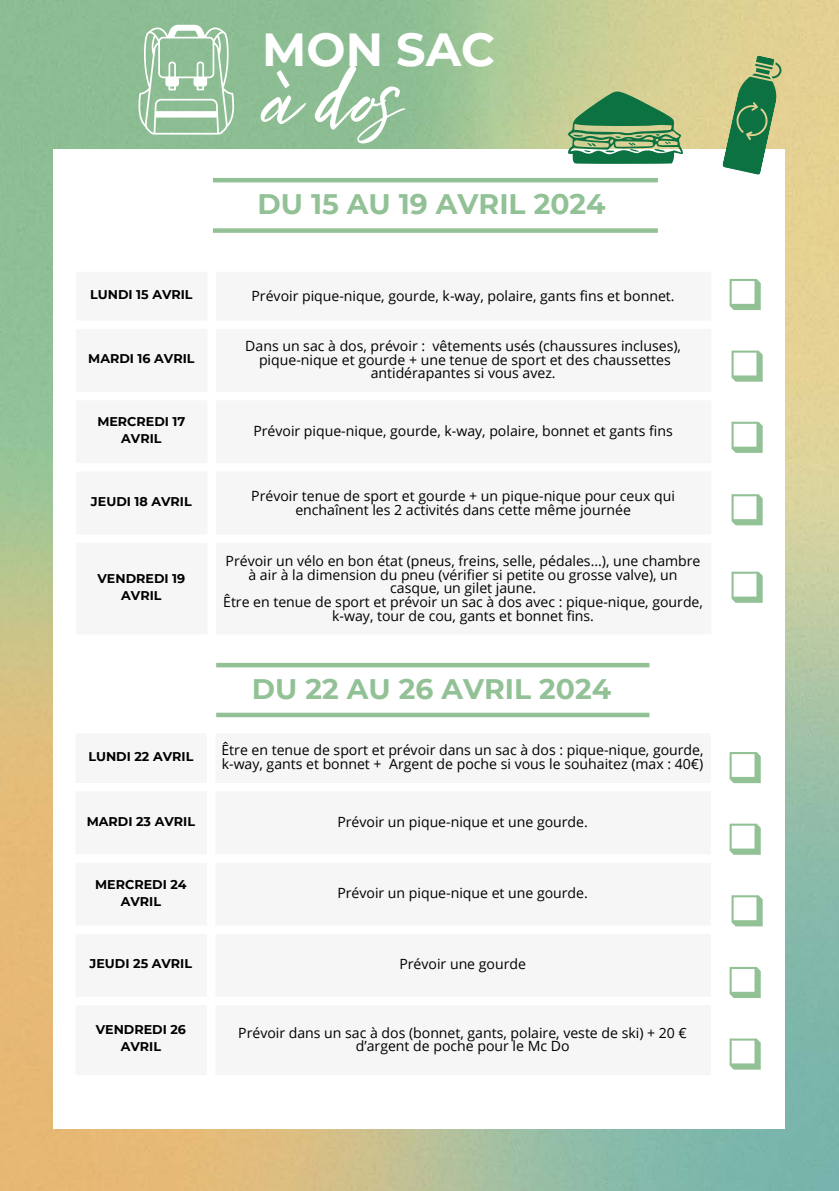
<style>
.page{position:relative;width:839px;height:1191px;background:#fff}
.page>*{position:absolute;margin:0;border:0;box-sizing:border-box;transform-origin:0 0}
.t1{font:83.8px "Bright Sunshine";color:#fff}
.t2{font:700 46.4px "Montserrat";color:#fff}
.t3{font:700 28.2px "Montserrat";color:#92c196}
.t4{font:14px/13.8px "Open Sans";color:#000;text-align:center}
.t5{font:700 12.6px/16.8px "Montserrat";color:#000;text-align:center}
</style>
<div class="page">
<div style="left:54px;top:150px;width:731px;height:979px;background:#f6f6f6"></div>
<svg style="left:731px;top:351px;width:31px;height:31px"></svg>
<svg style="left:729px;top:824px;width:31px;height:31px"></svg>
<svg style="left:731px;top:422px;width:31px;height:31px"></svg>
<svg style="left:731px;top:895px;width:31px;height:31px"></svg>
<svg style="left:731px;top:494px;width:31px;height:31px"></svg>
<svg style="left:729px;top:967px;width:31px;height:31px"></svg>
<svg style="left:731px;top:572px;width:31px;height:31px"></svg>
<svg style="left:729px;top:1039px;width:31px;height:31px"></svg>
<div style="left:213px;top:228px;width:444px;height:5px;background:#92c196"></div>
<hr style="left:213px;top:178px;width:444px;height:4px;background:#92c196">
<hr style="left:216px;top:713px;width:433px;height:4px;background:#92c196">
<svg style="left:137px;top:25px;width:98px;height:109px"></svg>
<svg style="left:722px;top:55px;width:61px;height:120px;background:#7ba675"></svg>
<svg style="left:567px;top:91px;width:116px;height:73px;background:#6da06e"></svg>
<svg style="left:729px;top:279px;width:31px;height:31px"></svg>
<svg style="left:729px;top:752px;width:31px;height:31px"></svg>
<hr style="left:216px;top:663px;width:433px;height:4px;background:#92c196">
<p class="t2" style="left:262px;top:21px;width:234px">MON SAC</p>
<p class="t1" style="left:260px;top:31px;width:138px">à dos</p>
<p class="t3" style="left:257px;top:187px;width:349px">DU 15 AU 19 AVRIL 2024</p>
<h2 class="t5" style="left:90px;top:286px;width:104px">LUNDI 15 AVRIL</h2>
<p class="t4" style="left:251px;top:289px;width:424px">Prévoir pique-nique, gourde, k-way, polaire, gants fins et bonnet.</p>
<h1 class="t5" style="left:88px;top:351px;width:108px">MARDI 16 AVRIL</h1>
<p class="t4" style="left:245px;top:338px;width:437px">Dans un sac à dos, prévoir : vêtements usés (chaussures incluses),</p>
<p class="t4" style="left:259px;top:352px;width:413px">pique-nique et gourde + une tenue de sport et des chaussettes antidérapantes si vous avez.</p>
<p class="t5" style="left:97px;top:414px;width:90px">MERCREDI 17<br>AVRIL</p>
<p class="t4" style="left:253px;top:424px;width:421px">Prévoir pique-nique, gourde, k-way, polaire, bonnet et gants fins</p>
<p class="t5" style="left:91px;top:493px;width:102px">JEUDI 18 AVRIL</p>
<p class="t4" style="left:251px;top:488px;width:425px">Prévoir tenue de sport et gourde + un pique-nique pour ceux qui enchaînent les 2 activités dans cette même journée</p>
<p class="t5" style="left:97px;top:570px;width:89px">VENDREDI 19<br>AVRIL</p>
<p class="t4" style="left:225px;top:553px;width:476px">Prévoir un vélo en bon état (pneus, freins, selle, pédales...), une chambre à air à la dimension du pneu (vérifier si petite ou grosse valve), un casque, un gilet jaune.</p>
<p class="t4" style="left:223px;top:595px;width:481px">Être en tenue de sport et prévoir un sac à dos avec : pique-nique, gourde, k-way, tour de cou, gants et bonnet fins.</p>
<p class="t3" style="left:252px;top:671px;width:361px">DU 22 AU 26 AVRIL 2024</p>
<p class="t5" style="left:88px;top:748px;width:106px">LUNDI 22 AVRIL</p>
<p class="t4" style="left:221px;top:743px;width:483px;text-align:left">Être en tenue de sport et prévoir dans un sac à dos : pique-nique, gourde, k-way, gants et bonnet + Argent de poche si vous le souhaitez (max : 40€)</p>
<p class="t5" style="left:87px;top:813px;width:110px">MARDI 23 AVRIL</p>
<p class="t4" style="left:337px;top:815px;width:252px">Prévoir un pique-nique et une gourde.</p>
<p class="t5" style="left:95px;top:876px;width:93px">MERCREDI 24<br>AVRIL</p>
<p class="t4" style="left:337px;top:886px;width:252px">Prévoir un pique-nique et une gourde.</p>
<p class="t5" style="left:90px;top:956px;width:104px">JEUDI 25 AVRIL</p>
<p class="t4" style="left:399px;top:957px;width:128px">Prévoir une gourde</p>
<p class="t5" style="left:96px;top:1022px;width:92px">VENDREDI 26<br>AVRIL</p>
<p class="t4" style="left:238px;top:1025px;width:450px">Prévoir dans un sac à dos (bonnet, gants, polaire, veste de ski) + 20 € d’argent de poche pour le Mc Do</p>
</div>
